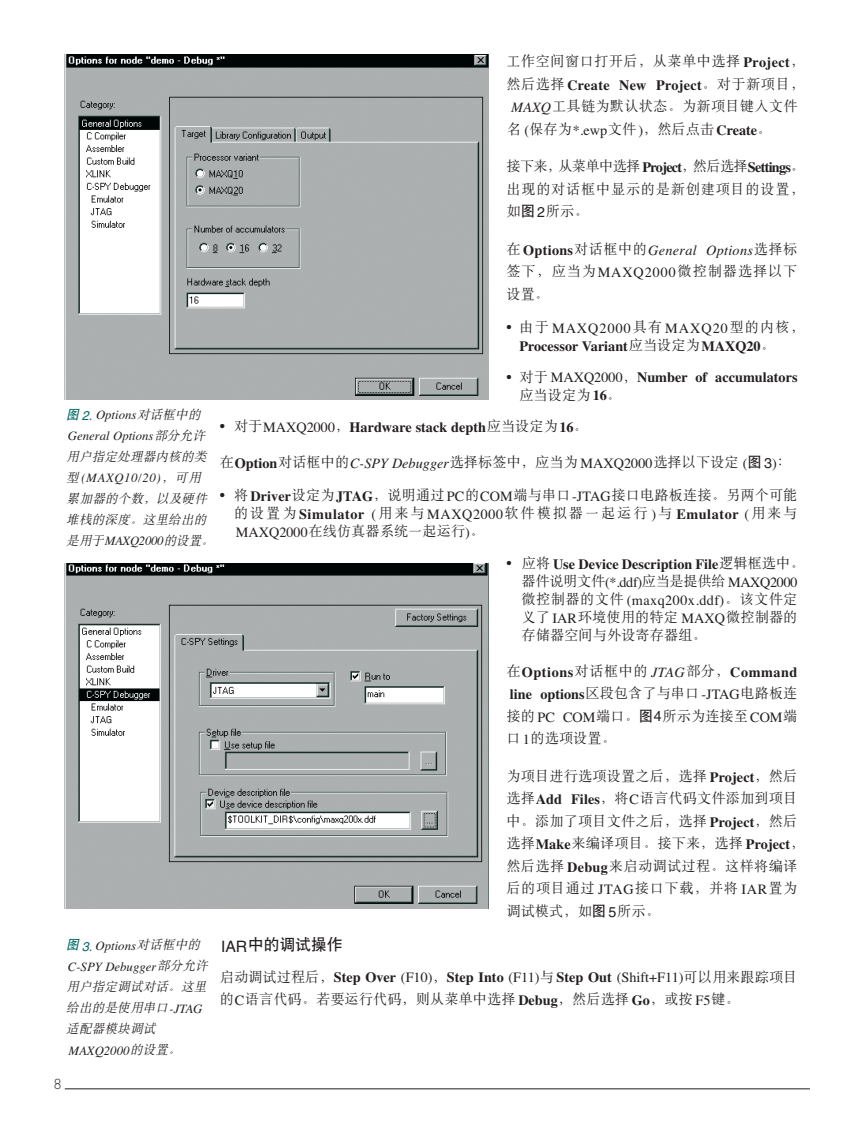
<style>
.page{position:relative;width:864px;height:1134px;background:#fff}
.page>*{position:absolute;margin:0;border:0;box-sizing:border-box;transform-origin:0 0}
.t1{font:15.75px "DF Hei Md 80 GB";color:#231f20}
.t2{font:14.25px/22.5px "DF Song Lt 80 GB";letter-spacing:.005em;color:#231f20}
.t3{font:700 14.25px/18px "Times";color:#231f20}
.t4{font:italic 14.25px "Times";letter-spacing:.02em;color:#231f20}
.t5{font:700 14.25px "Times";letter-spacing:.02em;color:#231f20}
.t6{font:700 14.25px "Times";letter-spacing:.035em;color:#231f20}
.t7{font:14.25px/22.5px "DF Song Lt 80 GB";letter-spacing:.06em;color:#231f20}
.t8{font:14.25px "DF Song Lt 80 GB";letter-spacing:.03em;color:#231f20}
.t9{font:300 13.5px "Futura";color:#231f20}
.t10{font:italic 12.75px/21px "Times";color:#231f20}
.t11{font:italic 12.75px/21px "DF Song Lt 80 GB";color:#231f20}
.t12{font:italic 12.75px "Times";letter-spacing:.05em;color:#231f20}
.t13{font:italic 12.75px "Times";letter-spacing:-.025em;color:#231f20}
.s1{font-family:"DF Hei Md 80 GB";color:#006a64}
.s2{font-family:"Helvetica";color:#006a64}
.s3{font-family:"DF Song Lt 80 GB"}
.s4{font-family:"Times"}
.s5{font-family:"Times";font-weight:700}
.s6{font-family:"DF Song Lt 80 GB";font-weight:400}
.s7{font-family:"Times";font-style:italic}
.s8{font-family:"DF Hei Md 80 GB"}
.s9{font-family:"Helvetica"}
.s10{font-family:"DF Song Lt 80 GB";font-style:normal}
.s11{font-weight:700;font-style:normal}
.s12{font-weight:400;font-size:15px}
.s13{font-weight:400}
.s14{font-family:"Times";font-size:15px}
.s15{font-weight:400;font-style:italic}
</style>
<div class="page">
<hr style="left:65px;top:1088px;width:745px;height:1px;background:#231f20">
<img style="left:65px;top:54px;width:423px;height:345px">
<img style="left:65px;top:564px;width:423px;height:344px">
<p class="t10" style="left:66px;top:406px;width:143px"><span class="s1">图</span><span class="s2">2.</span> Options<span class="s3">对话框中的<br></span>General Options<span class="s3">部分允许</span></p>
<p class="t11" style="left:66px;top:446px;width:145px">用户指定处理器内核的类</p>
<p class="t12" style="left:66px;top:473px;width:139px"><span class="s3">型</span>(MAXQ10/20)<span class="s3">，可用</span></p>
<p class="t11" style="left:66px;top:488px;width:145px">累加器的个数，以及硬件堆栈的深度。这里给出的</p>
<p class="t13" style="left:66px;top:536px;width:152px"><span class="s3">是用于</span>MAXQ2000<span class="s3">的设置。</span></p>
<p class="t10" style="left:66px;top:937px;width:146px"><span class="s1">图</span><span class="s2">3.</span> Options<span class="s3">对话框中的<br></span>C-SPY Debugger<span class="s3">部分允许</span></p>
<p class="t11" style="left:66px;top:977px;width:145px">用户指定调试对话。这里给出的是使用串口<span class="s4">- JTA G</span>适配器模块调试</p>
<p class="t10" style="left:69px;top:1042px;width:117px">MAXQ2000<span class="s3">的设置。</span></p>
<p class="t9" style="left:53px;top:1078px;width:10px">8</p>
<p class="t8" style="left:506px;top:54px;width:300px">工作空间窗口打开后，从菜单中选择 <span class="s5">Project</span>，</p>
<p class="t5" style="left:506px;top:80px;width:300px"><span class="s6">然后选择</span> Create New Project<span class="s6">。对于新项目，</span></p>
<p class="t2" style="left:506px;top:96px;width:293px;text-indent:5px"><span class="s7">MAXQ</span>工具链为默认状态。为新项目键入文件名 <span class="s4">(</span>保存为<span class="s4">*.ewp</span>文件<span class="s4">)</span>，然后点击<span class="s5">Create</span>。</p>
<p class="t2" style="left:506px;top:156px;width:300px;text-align:justify">接下来，从菜单中选择 <span class="s5">Project</span>，然后选择<span class="s5">Settings</span>。出现的对话框中显示的是新创建项目的设置，如<span class="s8">图</span> <span class="s9">2</span>所示。</p>
<p class="t4" style="left:506px;top:245px;width:293px"><span class="s10">在</span> <span class="s11">Options</span><span class="s10">对话框中的</span>General Options<span class="s10">选择标</span></p>
<p class="t7" style="left:506px;top:261px;width:293px">签下，应当为<span class="s4">MAXQ2000</span>微控制器选择以下设置。</p>
<p class="t3" style="left:519px;top:320px;width:287px;text-indent:-13px"><span class="s12">•</span> <span class="s6">由于</span> <span class="s13">MAXQ2000</span><span class="s6">具有</span> <span class="s13">MAXQ20</span><span class="s6">型的内核，<br></span>Processor Variant<span class="s6">应当设定为</span>MAXQ20<span class="s6">。</span></p>
<p class="t3" style="left:506px;top:370px;width:293px"><span class="s12">•</span> <span class="s6">对于</span> <span class="s13">MAXQ2000</span><span class="s6">，</span>Number of accumulators</p>
<p class="t2" style="left:519px;top:384px;width:103px">应当设定为<span class="s5">16</span>。</p>
<p class="t3" style="left:220px;top:419px;width:370px"><span class="s12">•</span> <span class="s6">对于</span><span class="s13">MAXQ2000</span><span class="s6">，</span>Hardware stack depth<span class="s6">应当设定为</span>16<span class="s6">。</span></p>
<p class="t2" style="left:220px;top:451px;width:573px">在<span class="s5">Option</span>对话框中的<span class="s7">C-SPY Debugger</span>选择标签中，应当为 <span class="s4">MAXQ2000</span>选择以下设定 <span class="s4">(</span><span class="s8">图</span> <span class="s9">3</span><span class="s4">)</span>：</p>
<p class="t2" style="left:234px;top:487px;width:565px;line-height:18px;text-align:justify;text-indent:-14px"><span class="s14">•</span> 将<span class="s5">Driver</span>设定为<span class="s5">JTAG</span>，说明通过<span class="s4">PC</span>的<span class="s4">COM</span>端与串口<span class="s4">-JTAG</span>接口电路板连接。另两个可能的设置为<span class="s5">Simulator</span> <span class="s4">(</span>用来与<span class="s4">MAXQ2000</span>软件模拟器一起运行 <span class="s4">)</span>与 <span class="s5">Emulator</span> <span class="s4">(</span>用来与<span class="s4">MAXQ2000</span>在线仿真器系统一起运行<span class="s4">)</span>。</p>
<p class="t2" style="left:506px;top:555px;width:300px;line-height:18px;text-align:center"><span class="s14">•</span> 应将 <span class="s5">Use Device Description File</span>逻辑框选中。器件说明文件<span class="s4">(*.ddf)</span>应当是提供给 <span class="s4">MAXQ2000<br></span>微控制器的文件 <span class="s4">(maxq200x.ddf)</span>。该文件定</p>
<p class="t2" style="left:522px;top:608px;width:277px;line-height:18px">义了<span class="s4">IAR</span>环境使用的特定 <span class="s4">MAXQ</span>微控制器的存储器空间与外设寄存器组。</p>
<p class="t6" style="left:506px;top:667px;width:293px"><span class="s6">在</span>Options<span class="s6">对话框中的</span> <span class="s15">JTAG</span><span class="s6">部分，</span>Command</p>
<p class="t2" style="left:506px;top:683px;width:293px;text-align:justify"><span class="s5">line options</span>区段包含了与串口<span class="s4">-JTAG</span>电路板连接的 <span class="s4">PC COM</span>端口。<span class="s8">图</span><span class="s9">4</span>所示为连接至<span class="s4">COM</span>端口<span class="s4">1</span>的选项设置。</p>
<p class="t2" style="left:506px;top:765px;width:300px">为项目进行选项设置之后，选择 <span class="s5">Project</span>，然后选择<span class="s5">Add Files</span>，将<span class="s4">C</span>语言代码文件添加到项目中。添加了项目文件之后，选择 <span class="s5">Project</span>，然后选择<span class="s5">Make</span>来编译项目。接下来，选择 <span class="s5">Project</span>，然后选择 <span class="s5">Debug</span>来启动调试过程。这样将编译后的项目通过 <span class="s4">JTAG</span>接口下载，并将 <span class="s4">IAR</span>置为调试模式，如<span class="s8">图</span> <span class="s9">5</span>所示。</p>
<p class="t1" style="left:221px;top:937px;width:123px"><span class="s9">IAR</span>中的调试操作</p>
<p class="t3" style="left:220px;top:970px;width:579px"><span class="s6">启动调试过程后，</span>Step Over <span class="s13">(F10)</span><span class="s6">，</span>Step Into <span class="s13">(F11)</span><span class="s6">与</span> Step Out <span class="s13">(Shift+F11)</span><span class="s6">可以用来跟踪项目</span></p>
<p class="t2" style="left:220px;top:988px;width:522px">的<span class="s4">C</span>语言代码。若要运行代码，则从菜单中选择 <span class="s5">Debug</span>，然后选择 <span class="s5">Go</span>，或按 <span class="s4">F5</span>键。</p>
</div>
